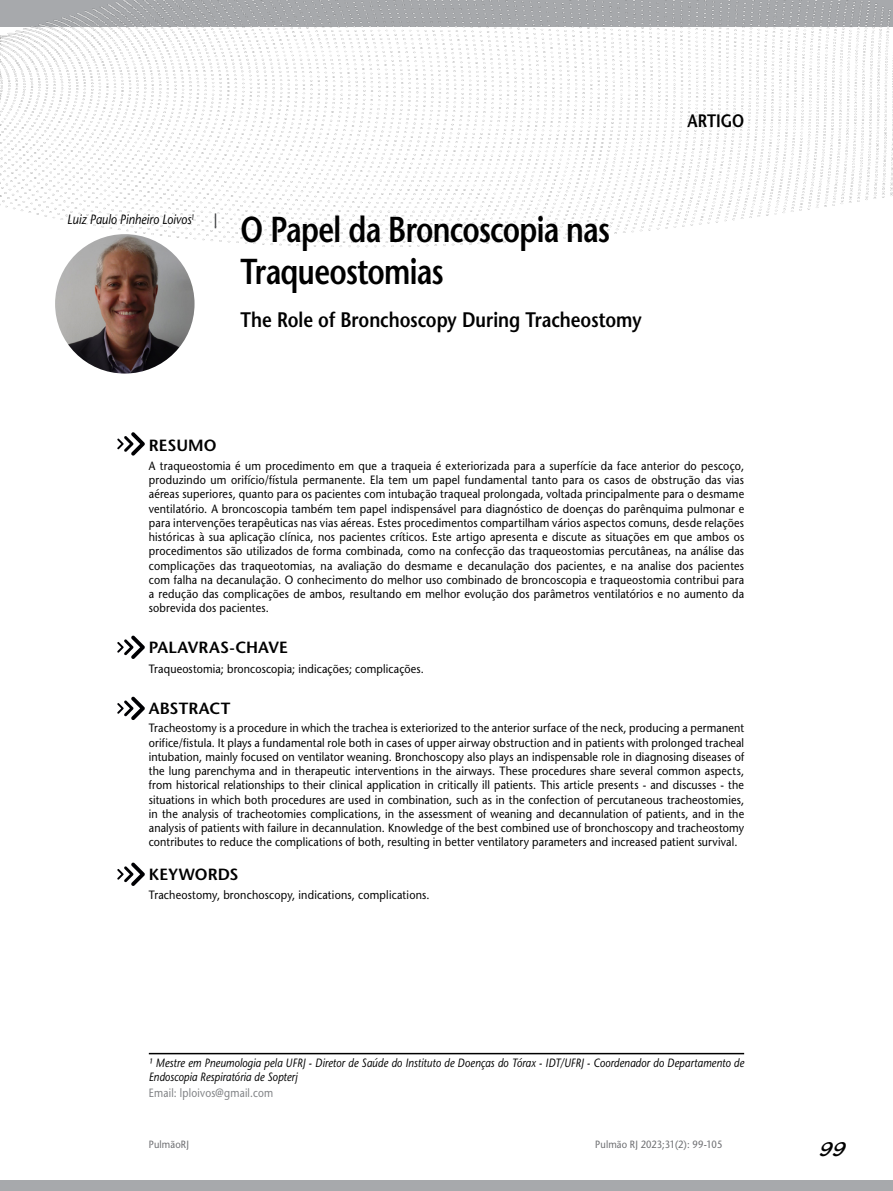
<style>
.page{position:relative;width:893px;height:1191px;background:#fff}
.page>*{position:absolute;margin:0;border:0;box-sizing:border-box;transform-origin:0 0}
.t1{font:600 36px/42px "Stone Sans";letter-spacing:-.025em;color:#000;scale:.8 1}
.t2{font:600 21px "Stone Sans";letter-spacing:-.005em;color:#000;scale:.85 1}
.t3{font:21px "Blacklight D";color:#000}
.t4{font:600 18px "Stone Sans";color:#000;scale:.85 1}
.t5{font:600 16.2px "Stone Sans";letter-spacing:.005em;color:#000}
.t6{font:italic 13.5px "Stone Sans";color:#000;scale:.85 1}
.t7{font:12px/14.2px "Stone Sans";letter-spacing:.015em;color:#000;text-align:justify;scale:.9 1}
.t8{font:italic 12px/14.4px "Stone Sans";letter-spacing:.01em;color:#000;scale:.85 1}
.t9{font:12px "Stone Sans";letter-spacing:.02em;color:#808285;scale:.85 1}
.t10{font:10.5px "Stone Sans";letter-spacing:.015em;color:#6d6e71;scale:.9 1}
</style>
<div class="page">
<img style="left:0;top:0;width:893px;height:347px">
<svg style="left:0;top:0;width:1px;height:27px"></svg>
<div style="left:0;top:1180px;width:893px;height:11px;background:#a7a9ac"></div>
<svg style="left:215px;top:213px;width:1px;height:15px"></svg>
<hr style="left:149px;top:1052px;width:595px;height:2px;background:#000">
<svg style="left:117px;top:432px;width:28px;height:23px"></svg>
<svg style="left:117px;top:635px;width:28px;height:24px"></svg>
<svg style="left:117px;top:696px;width:28px;height:24px"></svg>
<svg style="left:117px;top:862px;width:28px;height:24px"></svg>
<img style="left:55px;top:234px;width:140px;height:139px;border-radius:70px">
<p class="t6" style="left:67px;top:211px;width:151px">Luiz Paulo Pinheiro Loivos<sup>1</sup></p>
<h1 class="t1" style="left:241px;top:209px;width:463px">O Papel da Broncoscopia nas<br>Traqueostomias</h1>
<h2 class="t2" style="left:241px;top:307px;width:473px">The Role of Bronchoscopy During Tracheostomy</h2>
<h3 class="t4" style="left:687px;top:110px;width:68px">ARTIGO</h3>
<h3 class="t5" style="left:149px;top:436px;width:69px">RESUMO</h3>
<p class="t7" style="left:149px;top:458px;width:663px">A traqueostomia é um procedimento em que a traqueia é exteriorizada para a superfície da face anterior do pescoço, produzindo um orifício/fístula permanente. Ela tem um papel fundamental tanto para os casos de obstrução das vias aéreas superiores, quanto para os pacientes com intubação traqueal prolongada, voltada principalmente para o desmame ventilatório. A broncoscopia também tem papel indispensável para diagnóstico de doenças do parênquima pulmonar e para intervenções terapêuticas nas vias aéreas. Estes procedimentos compartilham vários aspectos comuns, desde relações históricas à sua aplicação clínica, nos pacientes críticos. Este artigo apresenta e discute as situações em que ambos os procedimentos são utilizados de forma combinada, como na confecção das traqueostomias percutâneas, na análise das complicações das traqueotomias, na avaliação do desmame e decanulação dos pacientes, e na analise dos pacientes com falha na decanulação. O conhecimento do melhor uso combinado de broncoscopia e traqueostomia contribui para a redução das complicações de ambos, resultando em melhor evolução dos parâmetros ventilatórios e no aumento da sobrevida dos pacientes.</p>
<h3 class="t5" style="left:149px;top:638px;width:141px">PALAVRAS-CHAVE</h3>
<p class="t7" style="left:149px;top:661px;width:307px">Traqueostomia; broncoscopia; indicações; complicações.</p>
<h3 class="t5" style="left:149px;top:698px;width:83px">ABSTRACT</h3>
<p class="t7" style="left:149px;top:721px;width:663px">Tracheostomy is a procedure in which the trachea is exteriorized to the anterior surface of the neck, producing a permanent orifice/fistula. It plays a fundamental role both in cases of upper airway obstruction and in patients with prolonged tracheal intubation, mainly focused on ventilator weaning. Bronchoscopy also plays an indispensable role in diagnosing diseases of the lung parenchyma and in therapeutic interventions in the airways. These procedures share several common aspects, from historical relationships to their clinical application in critically ill patients. This article presents - and discusses - the situations in which both procedures are used in combination, such as in the confection of percutaneous tracheostomies, in the analysis of tracheotomies complications, in the assessment of weaning and decannulation of patients, and in the analysis of patients with failure in decannulation. Knowledge of the best combined use of bronchoscopy and tracheostomy contributes to reduce the complications of both, resulting in better ventilatory parameters and increased patient survival.</p>
<h3 class="t5" style="left:149px;top:864px;width:91px">KEYWORDS</h3>
<p class="t7" style="left:149px;top:887px;width:314px">Tracheostomy, bronchoscopy, indications, complications.</p>
<p class="t8" style="left:149px;top:1055px;width:702px">¹ Mestre em Pneumologia pela UFRJ - Diretor de Saúde do Instituto de Doenças do Tórax - IDT/UFRJ - Coordenador do Departamento de<br>Endoscopia Respiratória de Sopterj</p>
<p class="t9" style="left:149px;top:1086px;width:148px">Email: lploivos@gmail.com</p>
<p class="t10" style="left:149px;top:1138px;width:46px">PulmãoRJ</p>
<p class="t10" style="left:595px;top:1138px;width:143px">Pulmão RJ 2023;31(2): 99-105</p>
<h2 class="t3" style="left:820px;top:1135px;width:28px">99</h2>
</div>
